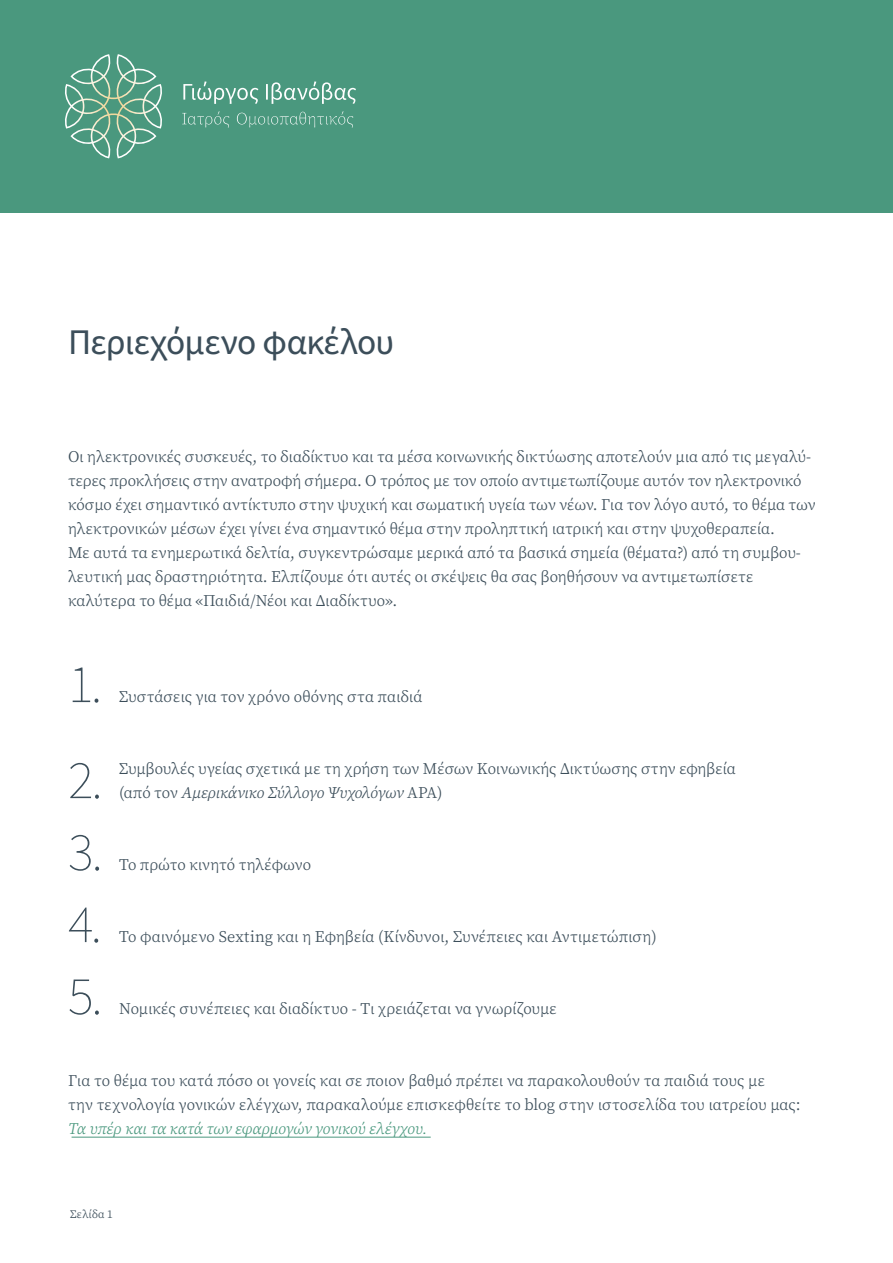
<style>
.page{position:relative;width:893px;height:1263px;background:#fff}
.page>*{position:absolute;margin:0;border:0;box-sizing:border-box;transform-origin:0 0}
.t1{font:54px/72px "Source Sans Variable";color:#3c4e5a}
.t2{font:36px "Source Sans Variable";letter-spacing:-.02em;color:#3c4e5a}
.t3{font:16.2px/24px "Source Serif Variable";color:#3c4e5a}
.t4{font:italic 16.2px "Source Serif Variable";letter-spacing:-.005em;color:#4a987e}
.t5{font:11.55px "Source Serif Variable";letter-spacing:.02em;color:#3c4e5a}
.s1{font-style:italic}
</style>
<div class="page">
<div style="left:0;top:0;width:893px;height:213px;background:#4a987e"></div>
<svg style="left:183px;top:81px;width:173px;height:23px"></svg>
<svg style="left:182px;top:111px;width:171px;height:17px"></svg>
<svg style="left:65px;top:54px;width:97px;height:104px"></svg>
<hr style="left:72px;top:1137px;width:359px;height:1px;background:#4a987e">
<h2 class="t2" style="left:68px;top:320px;width:328px">Περιεχόμενο φακέλου</h2>
<p class="t3" style="left:68px;top:445px;width:749px">Οι ηλεκτρονικές συσκευές, το διαδίκτυο και τα μέσα κοινωνικής δικτύωσης αποτελούν μια από τις μεγαλύ&shy;τερες προκλήσεις στην ανατροφή σήμερα. Ο τρόπος με τον οποίο αντιμετωπίζουμε αυτόν τον ηλεκτρονικό κόσμο έχει σημαντικό αντίκτυπο στην ψυχική και σωματική υγεία των νέων. Για τον λόγο αυτό, το θέμα των ηλεκτρονικών μέσων έχει γίνει ένα σημαντικό θέμα στην προληπτική ιατρική και στην ψυχοθεραπεία.<br>Με αυτά τα ενημερωτικά δελτία, συγκεντρώσαμε μερικά από τα βασικά σημεία (θέματα?) από τη συμβου&shy;λευτική μας δραστηριότητα. Ελπίζουμε ότι αυτές οι σκέψεις θα σας βοηθήσουν να αντιμετωπίσετε καλύτερα το θέμα «Παιδιά/Νέοι και Διαδίκτυο».</p>
<h1 class="t1" style="left:68px;top:637px;width:36px;line-height:96px">1.<br>2.</h1>
<h1 class="t1" style="left:68px;top:816px;width:36px;text-align:justify">3.<br>4.<br>5.</h1>
<p class="t3" style="left:119px;top:685px;width:305px">Συστάσεις για τον χρόνο οθόνης στα παιδιά</p>
<p class="t3" style="left:119px;top:757px;width:618px">Συμβουλές υγείας σχετικά με τη χρήση των Μέσων Κοινωνικής Δικτύωσης στην εφηβεία (από τον <span class="s1">Αμερικάνικο Σύλλογο Ψυχολόγων</span> APA)</p>
<p class="t3" style="left:119px;top:853px;width:194px">Το πρώτο κινητό τηλέφωνο</p>
<p class="t3" style="left:119px;top:925px;width:539px">Το φαινόμενο Sexting και η Εφηβεία (Κίνδυνοι, Συνέπειες και Αντιμετώπιση)</p>
<p class="t3" style="left:119px;top:997px;width:439px">Νομικές συνέπειες και διαδίκτυο - Τι χρειάζεται να γνωρίζουμε</p>
<p class="t3" style="left:68px;top:1069px;width:734px">Για το θέμα του κατά πόσο οι γονείς και σε ποιον βαθμό πρέπει να παρακολουθούν τα παιδιά τους με<br>την τεχνολογία γονικών ελέγχων, παρακαλούμε επισκεφθείτε το blog στην ιστοσελίδα του ιατρείου μας:</p>
<p class="t4" style="left:68px;top:1118px;width:361px">Τα υπέρ και τα κατά των εφαρμογών γονικού ελέγχου.</p>
<p class="t5" style="left:70px;top:1206px;width:44px">Σελίδα 1</p>
</div>
